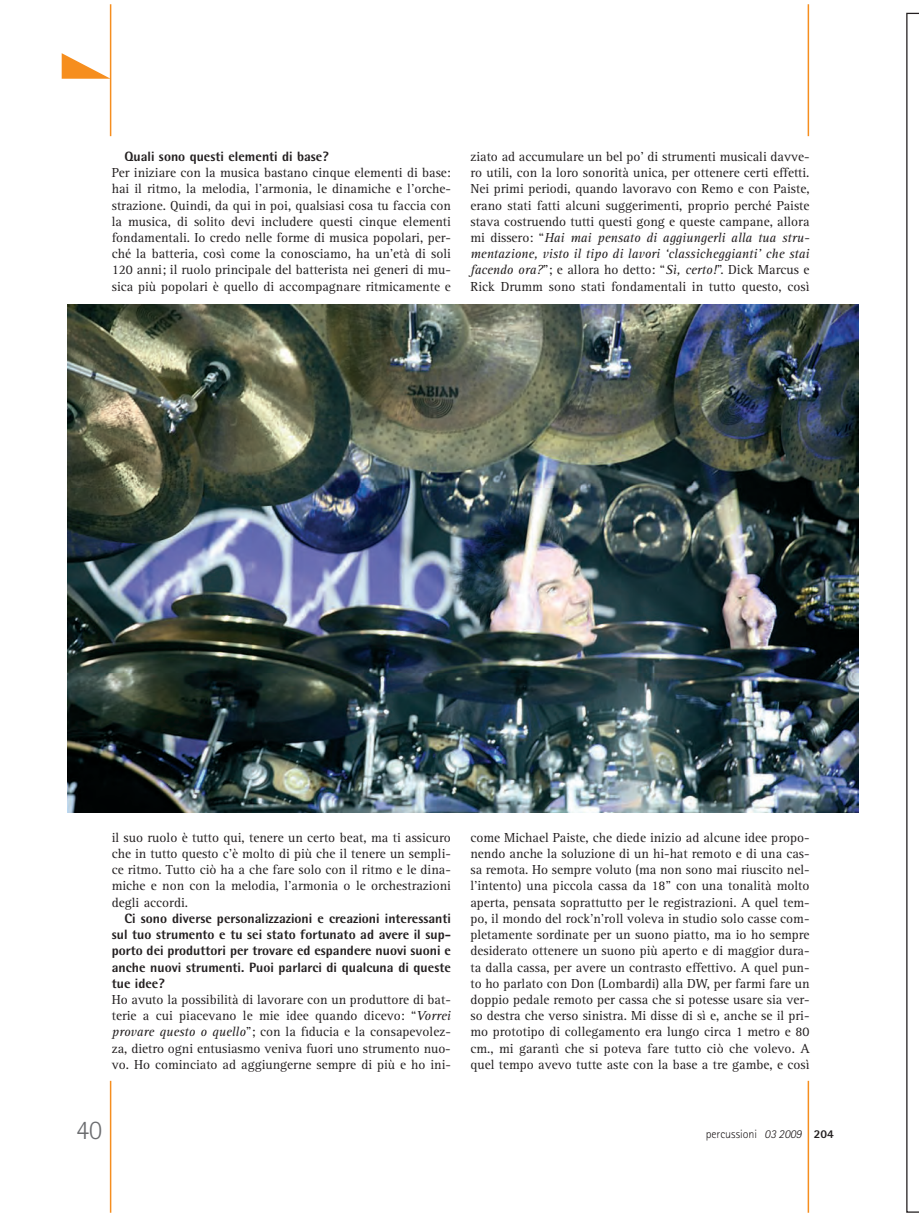
<style>
.page{position:relative;width:919px;height:1217px;background:#fff}
.page>*{position:absolute;margin:0;border:0;box-sizing:border-box;transform-origin:0 0}
.t1{font:300 27px "Rotis Sans Serif";color:#6c6d70}
.t2{font:13.5px/16.2px "Rotis Serif";color:#231f20;text-align:justify}
.t3{font:800 13.5px/16.2px "Rotis Semi Sans";color:#231f20;text-align:justify}
.t4{font:300 12px "Rotis Sans Serif";color:#231f20}
.s1{font-style:italic}
.s2{font-weight:800}
</style>
<div class="page">
<hr style="left:110px;top:1080px;width:1px;height:132px;background:#f68e1e">
<hr style="left:110px;top:4px;width:1px;height:132px;background:#f68e1e">
<hr style="left:807px;top:1080px;width:2px;height:132px;background:#f68e1e">
<hr style="left:807px;top:4px;width:2px;height:132px;background:#f68e1e">
<svg style="left:62px;top:53px;width:48px;height:26px"></svg>
<svg style="left:906px;top:13px;width:12px;height:1199px"></svg>
<img style="left:68px;top:304px;width:790px;height:508px">
<p class="t3" style="left:124px;top:149px;width:206px">Quali sono questi elementi di base?</p>
<p class="t2" style="left:112px;top:166px;width:341px">Per iniziare con la musica bastano cinque elementi di base: hai il ritmo, la melodia, l’armonia, le dinamiche e l’orche&shy;strazione. Quindi, da qui in poi, qualsiasi cosa tu faccia con la musica, di solito devi includere questi cinque elementi fondamentali. Io credo nelle forme di musica popolari, per&shy;ché la batteria, così come la conosciamo, ha un’età di soli 120 anni; il ruolo principale del batterista nei generi di mu&shy;sica più popolari è quello di accompagnare ritmicamente e</p>
<p class="t2" style="left:470px;top:150px;width:340px">ziato ad accumulare un bel po’ di strumenti musicali davve&shy;ro utili, con la loro sonorità unica, per ottenere certi effetti.<br>Nei primi periodi, quando lavoravo con Remo e con Paiste, erano stati fatti alcuni suggerimenti, proprio perché Paiste stava costruendo tutti questi gong e queste campane, allora mi dissero: “<span class="s1">Hai mai pensato di aggiungerli alla tua stru&shy;mentazione, visto il tipo di lavori ‘classicheggianti’ che stai facendo ora?</span>”; e allora ho detto: “<span class="s1">Sì, certo!</span>”. Dick Marcus e Rick Drumm sono stati fondamentali in tutto questo, così</p>
<p class="t2" style="left:112px;top:830px;width:341px">il suo ruolo è tutto qui, tenere un certo beat, ma ti assicuro che in tutto questo c’è molto di più che il tenere un sempli&shy;ce ritmo. Tutto ciò ha a che fare solo con il ritmo e le dina&shy;miche e non con la melodia, l’armonia o le orchestrazioni degli accordi.</p>
<p class="t3" style="left:112px;top:911px;width:341px;text-indent:13px">Ci sono diverse personalizzazioni e creazioni interessanti sul tuo strumento e tu sei stato fortunato ad avere il sup&shy;porto dei produttori per trovare ed espandere nuovi suoni e anche nuovi strumenti. Puoi parlarci di qualcuna di queste tue idee?</p>
<p class="t2" style="left:112px;top:992px;width:340px">Ho avuto la possibilità di lavorare con un produttore di bat&shy;terie a cui piacevano le mie idee quando dicevo: “<span class="s1">Vorrei provare questo o quello</span>”; con la fiducia e la consapevolez&shy;za, dietro ogni entusiasmo veniva fuori uno strumento nuo&shy;vo. Ho cominciato ad aggiungerne sempre di più e ho ini-</p>
<h1 class="t1" style="left:76px;top:1119px;width:27px">40</h1>
<p class="t2" style="left:470px;top:830px;width:341px">come Michael Paiste, che diede inizio ad alcune idee propo&shy;nendo anche la soluzione di un hi-hat remoto e di una cas&shy;sa remota. Ho sempre voluto (ma non sono mai riuscito nel&shy;l’intento) una piccola cassa da 18” con una tonalità molto aperta, pensata soprattutto per le registrazioni. A quel tem&shy;po, il mondo del rock’n’roll voleva in studio solo casse com&shy;pletamente sordinate per un suono piatto, ma io ho sempre desiderato ottenere un suono più aperto e di maggior dura&shy;ta dalla cassa, per avere un contrasto effettivo. A quel pun&shy;to ho parlato con Don (Lombardi) alla DW, per farmi fare un doppio pedale remoto per cassa che si potesse usare sia ver&shy;so destra che verso sinistra. Mi disse di sì e, anche se il pri&shy;mo prototipo di collegamento era lungo circa 1 metro e 80 cm., mi garantì che si poteva fare tutto ciò che volevo. A quel tempo avevo tutte aste con la base a tre gambe, e così</p>
<p class="t4" style="left:705px;top:1129px;width:130px">percussioni <span class="s1">03 2009</span> <span class="s2">204</span></p>
</div>
